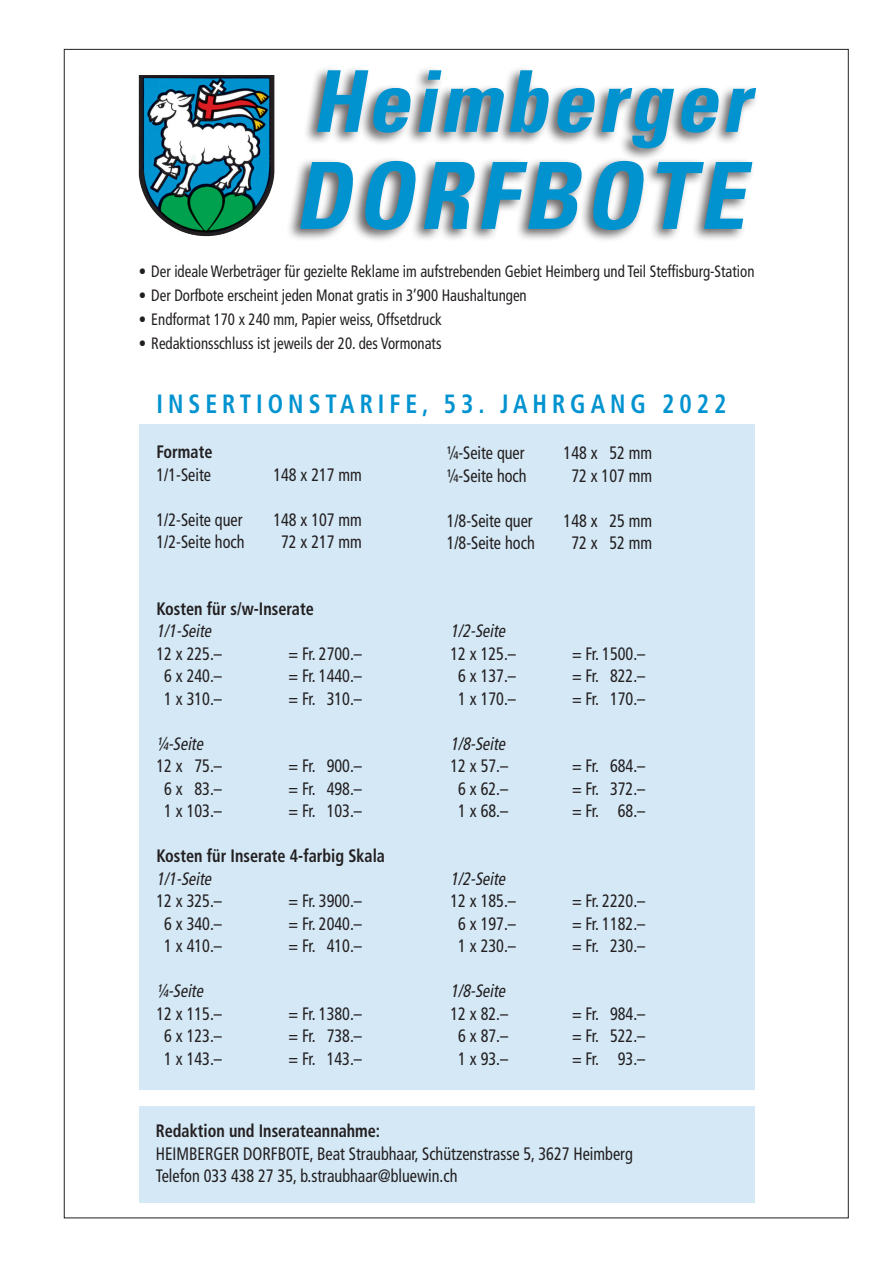
<style>
.page{position:relative;width:893px;height:1263px;background:#fff}
.page>*{position:absolute;margin:0;border:0;box-sizing:border-box;transform-origin:0 0}
.t1{font:italic 700 condensed 92.55px "Univers";color:#0093d0}
.t2{font:italic 700 condensed 85.2px "Univers";color:#0093d0}
.t3{font:700 condensed 26.4px "Frutiger";letter-spacing:.21em;color:#0093d0;scale:.9 1}
.t4{font:condensed 18px/22.5px "Frutiger";color:#231f20;scale:.9 1}
.t5{font:700 condensed 18px "Frutiger";color:#231f20;scale:.9 1}
.t6{font:italic condensed 18px "Frutiger";color:#231f20;scale:.9 1}
.t7{font:condensed 16.5px "Frutiger";color:#231f20;scale:.9 1}
</style>
<div class="page">
<div style="left:139px;top:424px;width:615px;height:666px;background:#d4e8f6"></div>
<div style="left:139px;top:1106px;width:615px;height:96px;background:#d4e8f6"></div>
<img style="left:139px;top:76px;width:136px;height:161px">
<div style="left:287px;top:65px;width:473px;height:178px;background:#231f20;opacity:.7"></div>
<h2 class="t2" style="left:311px;top:49px;width:458px">Heimberger</h2>
<h1 class="t1" style="left:294px;top:139px;width:472px">DORFBOTE</h1>
<p class="t7" style="left:139px;top:262px;width:686px">• Der ideale Werbeträger für gezielte Reklame im aufstrebenden Gebiet Heimberg und Teil Steffisburg-Station</p>
<p class="t7" style="left:139px;top:286px;width:432px">• Der Dorfbote erscheint jeden Monat gratis in 3’900 Haushaltungen</p>
<p class="t7" style="left:139px;top:310px;width:338px">• Endformat 170 x 240 mm, Papier weiss, Offsetdruck</p>
<p class="t7" style="left:139px;top:334px;width:338px">• Redaktionsschluss ist jeweils der 20. des Vormonats</p>
<h3 class="t3" style="left:156px;top:388px;width:635px">INSERTIONSTARIFE, 53. JAHRGANG 2022</h3>
<p class="t5" style="left:156px;top:441px;width:64px">Formate</p>
<p class="t4" style="left:156px;top:464px;width:62px">1/1-Seite</p>
<p class="t4" style="left:273px;top:464px;width:100px">148 x 217 mm</p>
<p class="t4" style="left:156px;top:509px;width:97px">1/2-Seite quer</p>
<p class="t4" style="left:273px;top:509px;width:100px">148 x 107 mm</p>
<p class="t4" style="left:156px;top:531px;width:99px">1/2-Seite hoch</p>
<p class="t4" style="left:281px;top:531px;width:91px">72 x 217 mm</p>
<p class="t4" style="left:447px;top:442px;width:88px">¼-Seite quer</p>
<p class="t4" style="left:564px;top:442px;width:100px">148 x 52 mm</p>
<p class="t4" style="left:447px;top:464px;width:90px">¼-Seite hoch</p>
<p class="t4" style="left:571px;top:464px;width:91px">72 x 107 mm</p>
<p class="t4" style="left:447px;top:509px;width:97px">1/8-Seite quer</p>
<p class="t4" style="left:564px;top:509px;width:100px">148 x 25 mm</p>
<p class="t4" style="left:447px;top:532px;width:99px">1/8-Seite hoch</p>
<p class="t4" style="left:571px;top:532px;width:91px">72 x 52 mm</p>
<p class="t5" style="left:156px;top:598px;width:176px">Kosten für s/w-Inserate</p>
<p class="t6" style="left:156px;top:621px;width:66px">1/1-Seite</p>
<p class="t6" style="left:450px;top:621px;width:66px">1/2-Seite</p>
<p class="t4" style="left:156px;top:642px;width:74px">12 x 225.–</p>
<p class="t4" style="left:289px;top:642px;width:83px">= Fr. 2700.–</p>
<p class="t4" style="left:450px;top:642px;width:74px">12 x 125.–</p>
<p class="t4" style="left:572px;top:642px;width:83px">= Fr. 1500.–</p>
<p class="t4" style="left:164px;top:665px;width:66px">6 x 240.–</p>
<p class="t4" style="left:289px;top:665px;width:83px">= Fr. 1440.–</p>
<p class="t4" style="left:458px;top:665px;width:66px">6 x 137.–</p>
<p class="t4" style="left:572px;top:665px;width:83px">= Fr. 822.–</p>
<p class="t4" style="left:164px;top:687px;width:66px">1 x 310.–</p>
<p class="t4" style="left:289px;top:687px;width:83px">= Fr. 310.–</p>
<p class="t4" style="left:458px;top:687px;width:66px">1 x 170.–</p>
<p class="t4" style="left:572px;top:687px;width:83px">= Fr. 170.–</p>
<p class="t6" style="left:156px;top:733px;width:57px">¼-Seite</p>
<p class="t6" style="left:450px;top:733px;width:66px">1/8-Seite</p>
<p class="t4" style="left:156px;top:755px;width:74px">12 x 75.–</p>
<p class="t4" style="left:289px;top:755px;width:83px">= Fr. 900.–</p>
<p class="t4" style="left:450px;top:755px;width:66px">12 x 57.–</p>
<p class="t4" style="left:572px;top:755px;width:83px">= Fr. 684.–</p>
<p class="t4" style="left:164px;top:777px;width:66px">6 x 83.–</p>
<p class="t4" style="left:289px;top:777px;width:83px">= Fr. 498.–</p>
<p class="t4" style="left:458px;top:777px;width:57px">6 x 62.–</p>
<p class="t4" style="left:572px;top:777px;width:83px">= Fr. 372.–</p>
<p class="t4" style="left:164px;top:800px;width:66px">1 x 103.–</p>
<p class="t4" style="left:289px;top:800px;width:83px">= Fr. 103.–</p>
<p class="t4" style="left:458px;top:800px;width:57px">1 x 68.–</p>
<p class="t4" style="left:572px;top:800px;width:83px">= Fr. 68.–</p>
<p class="t5" style="left:156px;top:845px;width:255px">Kosten für Inserate 4-farbig Skala</p>
<p class="t6" style="left:156px;top:868px;width:66px">1/1-Seite</p>
<p class="t6" style="left:450px;top:868px;width:66px">1/2-Seite</p>
<p class="t4" style="left:156px;top:890px;width:74px">12 x 325.–</p>
<p class="t4" style="left:289px;top:890px;width:83px">= Fr. 3900.–</p>
<p class="t4" style="left:450px;top:890px;width:74px">12 x 185.–</p>
<p class="t4" style="left:572px;top:890px;width:83px">= Fr. 2220.–</p>
<p class="t4" style="left:164px;top:912px;width:66px">6 x 340.–</p>
<p class="t4" style="left:289px;top:912px;width:83px">= Fr. 2040.–</p>
<p class="t4" style="left:458px;top:912px;width:66px">6 x 197.–</p>
<p class="t4" style="left:572px;top:912px;width:83px">= Fr. 1182.–</p>
<p class="t4" style="left:164px;top:935px;width:66px">1 x 410.–</p>
<p class="t4" style="left:289px;top:935px;width:83px">= Fr. 410.–</p>
<p class="t4" style="left:458px;top:935px;width:66px">1 x 230.–</p>
<p class="t4" style="left:572px;top:935px;width:83px">= Fr. 230.–</p>
<p class="t6" style="left:156px;top:981px;width:57px">¼-Seite</p>
<p class="t6" style="left:450px;top:981px;width:66px">1/8-Seite</p>
<p class="t4" style="left:156px;top:1002px;width:74px">12 x 115.–</p>
<p class="t4" style="left:289px;top:1002px;width:83px">= Fr. 1380.–</p>
<p class="t4" style="left:450px;top:1002px;width:66px">12 x 82.–</p>
<p class="t4" style="left:572px;top:1002px;width:83px">= Fr. 984.–</p>
<p class="t4" style="left:164px;top:1025px;width:66px">6 x 123.–</p>
<p class="t4" style="left:289px;top:1025px;width:83px">= Fr. 738.–</p>
<p class="t4" style="left:458px;top:1025px;width:57px">6 x 87.–</p>
<p class="t4" style="left:572px;top:1025px;width:83px">= Fr. 522.–</p>
<p class="t4" style="left:164px;top:1047px;width:66px">1 x 143.–</p>
<p class="t4" style="left:289px;top:1047px;width:83px">= Fr. 143.–</p>
<p class="t4" style="left:458px;top:1047px;width:57px">1 x 93.–</p>
<p class="t4" style="left:572px;top:1047px;width:83px">= Fr. 93.–</p>
<p class="t5" style="left:156px;top:1120px;width:251px">Redaktion und Inserateannahme:</p>
<p class="t4" style="left:156px;top:1142px;width:531px">HEIMBERGER DORFBOTE, Beat Straubhaar, Schützenstrasse 5, 3627 Heimberg<br>Telefon 033 438 27 35, b.straubhaar@bluewin.ch</p>
</div>
